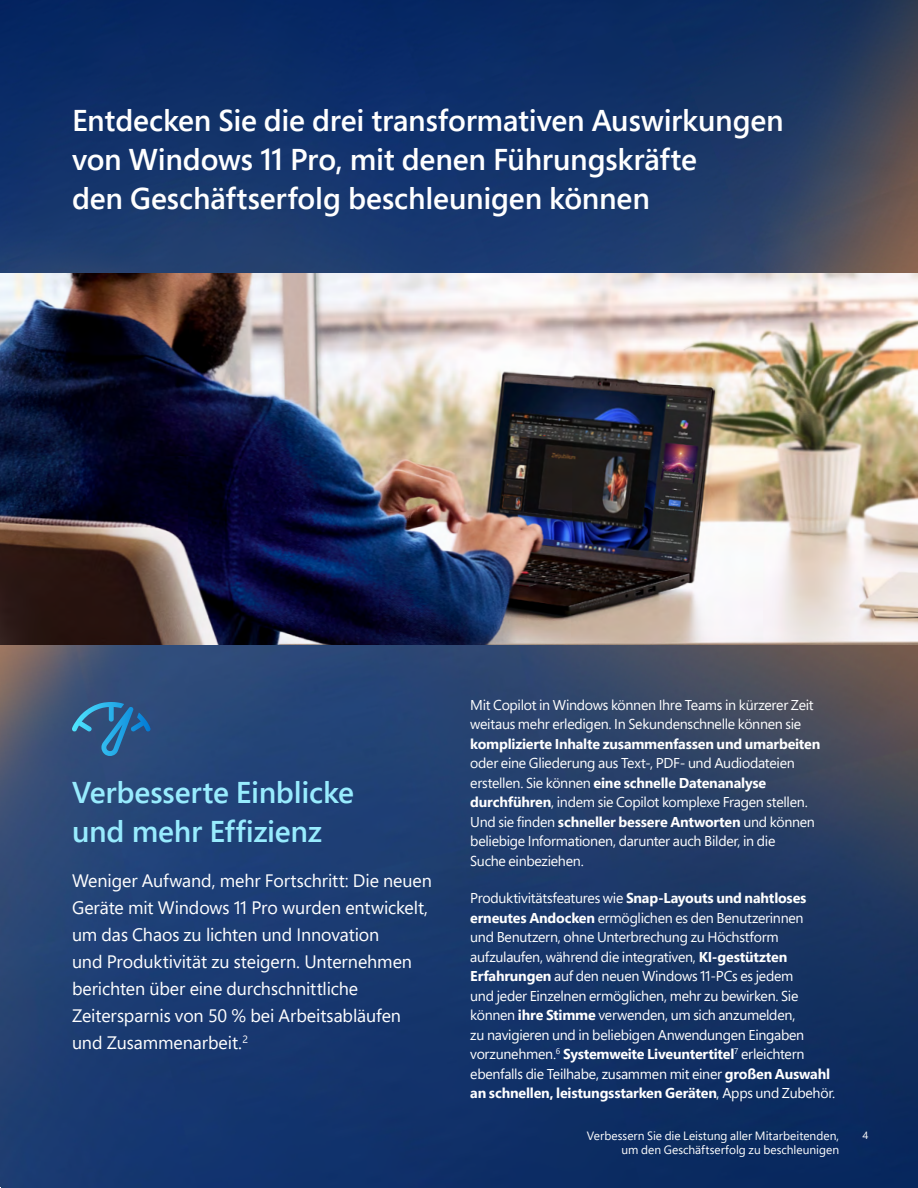
<style>
.page{position:relative;width:918px;height:1188px;background:#fff}
.page>*{position:absolute;margin:0;border:0;box-sizing:border-box;transform-origin:0 0}
.H2{font:600 30px/39px "Segoe Pro";letter-spacing:-.005em;color:#fff}
.H2-2{font:600 30px/39px "Segoe Pro";letter-spacing:-.005em;color:#98ecfe}
.H2-3{font:18px/27px "Segoe Pro";letter-spacing:-.005em;color:#fff}
.Body_copy{font:14.25px/19.5px "Segoe Pro";letter-spacing:-.02em;color:#fff}
.t1{font:12px "Segoe Pro";letter-spacing:.005em;color:#fff}
.t2{font:10.5px "Segoe Pro";color:#fff}
.s1{font-weight:700}
</style>
<div class="page">
<img style="left:0;top:645px;width:918px;height:543px">
<img style="left:0;top:0;width:918px;height:273px">
<img style="left:0;top:273px;width:918px;height:372px">
<svg style="left:72px;top:702px;width:79px;height:54px;background:#2e6495"></svg>
<p class="H2" style="left:72px;top:100px;width:713px">Entdecken Sie die drei transformativen Auswirkungen von Windows 11 Pro, mit denen Führungskräfte<br>den Geschäftserfolg beschleunigen können</p>
<p class="H2-2" style="left:72px;top:772px;width:284px">Verbesserte Einblicke und mehr Effizienz</p>
<p class="H2-3" style="left:72px;top:866px;width:362px">Weniger Aufwand, mehr Fortschritt: Die neuen Geräte mit Windows 11 Pro wurden entwickelt, um das Chaos zu lichten und Innovation<br>und Produktivität zu steigern. Unternehmen berichten über eine durchschnittliche Zeitersparnis von 50 % bei Arbeitsabläufen und Zusammenarbeit.<sup>2</sup></p>
<p class="Body_copy" style="left:470px;top:695px;width:352px">Mit Copilot in Windows können Ihre Teams in kürzerer Zeit weitaus mehr erledigen. In Sekundenschnelle können sie <span class="s1">komplizierte Inhalte zusammenfassen und umarbeiten </span>oder eine Gliederung aus Text-, PDF- und Audiodateien erstellen. Sie können <span class="s1">eine schnelle Datenanalyse durchführen</span>, indem sie Copilot komplexe Fragen stellen.<br>Und sie finden <span class="s1">schneller bessere Antworten</span> und können beliebige Informationen, darunter auch Bilder, in die<br>Suche einbeziehen.</p>
<p class="Body_copy" style="left:470px;top:888px;width:367px">Produktivitätsfeatures wie <span class="s1">Snap-Layouts und nahtloses erneutes Andocken</span> ermöglichen es den Benutzerinnen<br>und Benutzern, ohne Unterbrechung zu Höchstform aufzulaufen, während die integrativen, <span class="s1">KI-gestützten Erfahrungen</span> auf den neuen Windows 11-PCs es jedem<br>und jeder Einzelnen ermöglichen, mehr zu bewirken. Sie können <span class="s1">ihre Stimme</span> verwenden, um sich anzumelden,<br>zu navigieren und in beliebigen Anwendungen Eingaben vorzunehmen.<sup>6</sup> <span class="s1">Systemweite Liveuntertitel</span><sup>7</sup> erleichtern ebenfalls die Teilhabe, zusammen mit einer <span class="s1">großen Auswahl an schnellen, leistungsstarken Geräten</span>, Apps und Zubehör.</p>
<p class="t1" style="left:587px;top:1128px;width:254px">Verbessern Sie die Leistung aller Mitarbeitenden,</p>
<p class="t2" style="left:863px;top:1128px;width:7px">4</p>
<p class="t1" style="left:622px;top:1141px;width:219px">um den Geschäftserfolg zu beschleunigen</p>
</div>
